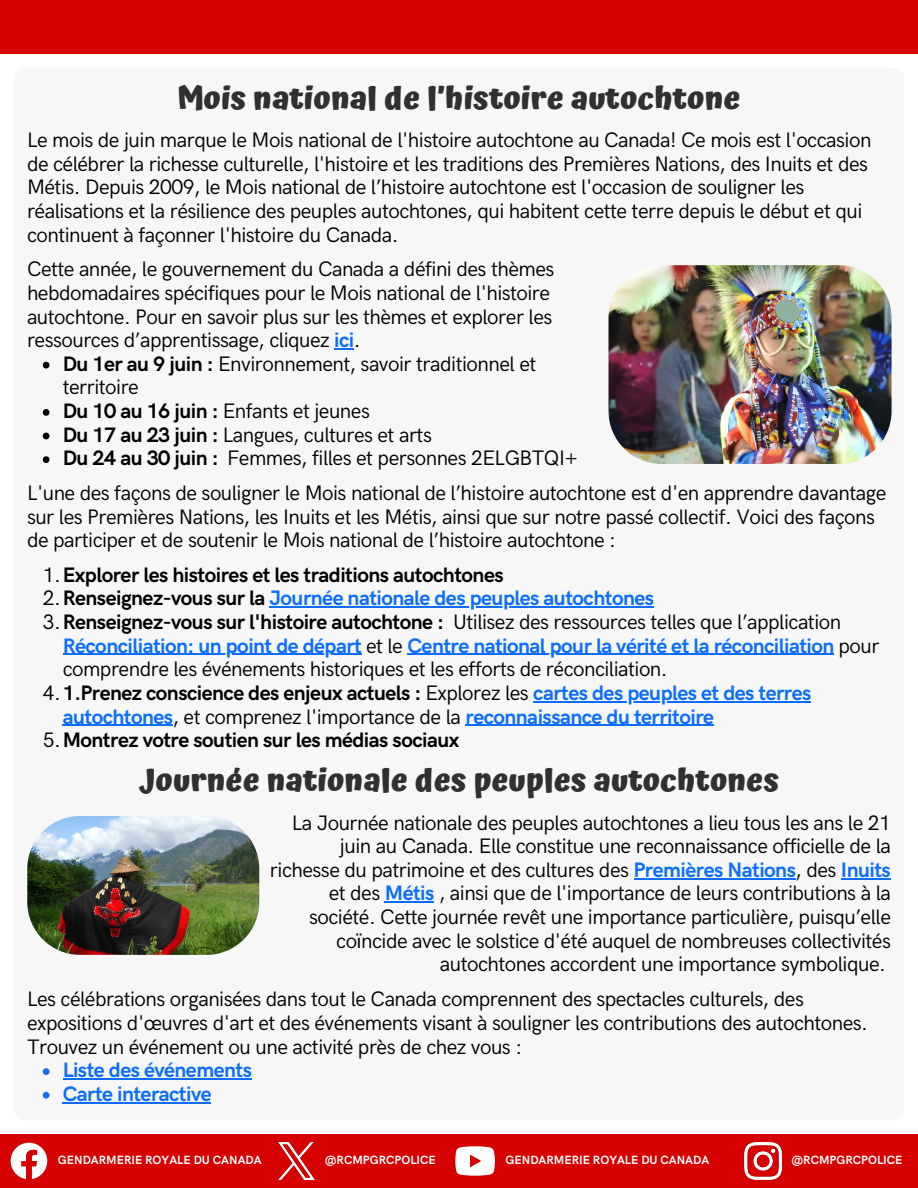
<style>
.page{position:relative;width:918px;height:1188px;background:#fff}
.page>*{position:absolute;margin:0;border:0;box-sizing:border-box;transform-origin:0 0}
.t1{font:700 31.5px "Atma";color:#312f30}
.t2{font:21px/23.7px "HK Grotesk";letter-spacing:-.025em;color:#000}
.t3{font:700 21px "HK Grotesk";letter-spacing:-.025em;color:#0c6dff}
.t4{font:700 21px "HK Grotesk";letter-spacing:-.025em;color:#000}
.t5{font:700 12px "HK Grotesk";color:#fff}
.s1{font-weight:700;color:#0c6dff}
.s2{font-weight:700}
.s3{font-weight:400}
.s4{font-weight:400;color:#000}
.s5{color:#000}
</style>
<div class="page">
<div style="left:0;top:0;width:918px;height:54px;background:#d60000"></div>
<div style="left:0;top:1134px;width:918px;height:54px;background:#d60000"></div>
<hr style="left:269px;top:607px;width:385px;height:1px;background:#0c6dff">
<hr style="left:63px;top:654px;width:299px;height:1px;background:#0c6dff">
<hr style="left:407px;top:654px;width:427px;height:1px;background:#0c6dff">
<hr style="left:533px;top:701px;width:278px;height:1px;background:#0c6dff">
<hr style="left:63px;top:725px;width:110px;height:1px;background:#0c6dff">
<hr style="left:466px;top:725px;width:248px;height:1px;background:#0c6dff">
<svg style="left:334px;top:348px;width:20px;height:1px"></svg>
<svg style="left:43px;top:362px;width:7px;height:7px"></svg>
<svg style="left:43px;top:409px;width:7px;height:7px"></svg>
<svg style="left:43px;top:433px;width:7px;height:6px"></svg>
<svg style="left:43px;top:456px;width:7px;height:7px"></svg>
<img style="left:609px;top:265px;width:283px;height:199px;border-radius:53px">
<svg style="left:43px;top:1068px;width:7px;height:7px"></svg>
<hr style="left:63px;top:1078px;width:189px;height:1px;background:#0c6dff">
<svg style="left:43px;top:1092px;width:7px;height:7px"></svg>
<hr style="left:63px;top:1102px;width:148px;height:1px;background:#0c6dff">
<hr style="left:634px;top:878px;width:161px;height:1px;background:#0c6dff">
<hr style="left:841px;top:878px;width:49px;height:1px;background:#0c6dff">
<hr style="left:385px;top:902px;width:49px;height:1px;background:#0c6dff">
<img style="left:27px;top:816px;width:232px;height:139px;border-radius:53px">
<svg style="left:11px;top:1143px;width:36px;height:36px"></svg>
<img style="left:278px;top:1143px;width:36px;height:37px">
<img style="left:744px;top:1143px;width:37px;height:37px">
<svg style="left:455px;top:1146px;width:40px;height:30px"></svg>
<h1 class="t1" style="left:177px;top:79px;width:565px">Mois national de l’histoire autochtone</h1>
<h2 class="t2" style="left:27px;top:129px;width:846px">Le mois de juin marque le Mois national de l'histoire autochtone au Canada! Ce mois est l'occasion de célébrer la richesse culturelle, l'histoire et les traditions des Premières Nations, des Inuits et des Métis. Depuis 2009, le Mois national de l’histoire autochtone est l'occasion de souligner les réalisations et la résilience des peuples autochtones, qui habitent cette terre depuis le début et qui continuent à façonner l'histoire du Canada.</h2>
<p class="t2" style="left:27px;top:258px;width:529px">Cette année, le gouvernement du Canada a défini des thèmes hebdomadaires spécifiques pour le Mois national de l'histoire autochtone. Pour en savoir plus sur les thèmes et explorer les ressources d’apprentissage, cliquez <span class="s1">ici</span>.</p>
<p class="t2" style="left:63px;top:353px;width:475px"><span class="s2">Du 1er au 9 juin :</span> Environnement, savoir traditionnel et territoire</p>
<h1 class="t2" style="left:63px;top:400px;width:309px"><span class="s2">Du 10 au 16 juin :</span> Enfants et jeunes</h1>
<h2 class="t2" style="left:63px;top:423px;width:371px"><span class="s2">Du 17 au 23 juin :</span> Langues, cultures et arts</h2>
<h2 class="t2" style="left:63px;top:447px;width:517px"><span class="s2">Du 24 au 30 juin :</span> Femmes, filles et personnes 2ELGBTQI+</h2>
<h2 class="t2" style="left:27px;top:482px;width:861px">L'une des façons de souligner le Mois national de l’histoire autochtone est d'en apprendre davantage sur les Premières Nations, les Inuits et les Métis, ainsi que sur notre passé collectif. Voici des façons de participer et de soutenir le Mois national de l’histoire autochtone :</h2>
<p class="t4" style="left:43px;top:563px;width:462px"><span class="s3">1.</span>Explorer les histoires et les traditions autochtones</p>
<p class="t3" style="left:43px;top:587px;width:613px"><span class="s4">2.</span><span class="s5">Renseignez-vous sur la</span> Journée nationale des peuples autochtones</p>
<p class="t2" style="left:43px;top:611px;width:800px">3.<span class="s2">Renseignez-vous sur l'histoire autochtone :</span> Utilisez des ressources telles que l’application</p>
<h2 class="t3" style="left:63px;top:634px;width:818px">Réconciliation: un point de départ <span class="s4">et le</span> Centre national pour la vérité et la réconciliation <span class="s4">pour</span></h2>
<p class="t2" style="left:43px;top:658px;width:770px;text-indent:20px">comprendre les événements historiques et les efforts de réconciliation.<br>4.<span class="s2">1.Prenez conscience des enjeux actuels :</span> Explorez les <span class="s1">cartes des peuples et des terres</span></p>
<p class="t3" style="left:63px;top:705px;width:653px">autochtones<span class="s4">, et comprenez l'importance de la</span> reconnaissance du territoire</p>
<p class="t4" style="left:43px;top:728px;width:418px"><span class="s3">5.</span>Montrez votre soutien sur les médias sociaux</p>
<p class="t1" style="left:139px;top:762px;width:642px">Journée nationale des peuples autochtones</p>
<p class="t2" style="left:270px;top:811px;width:623px;text-align:right">La Journée nationale des peuples autochtones a lieu tous les ans le 21 juin au Canada. Elle constitue une reconnaissance officielle de la richesse du patrimoine et des cultures des <span class="s1">Premières Nations</span>, des <span class="s1">Inuits </span>et des <span class="s1">Métis</span> , ainsi que de l'importance de leurs contributions à la société. Cette journée revêt une importance particulière, puisqu’elle coïncide avec le solstice d'été auquel de nombreuses collectivités autochtones accordent une importance symbolique.</p>
<p class="t2" style="left:27px;top:988px;width:843px">Les célébrations organisées dans tout le Canada comprennent des spectacles culturels, des expositions d'œuvres d'art et des événements visant à souligner les contributions des autochtones.<br>Trouvez un événement ou une activité près de chez vous :</p>
<p class="t3" style="left:63px;top:1058px;width:191px">Liste des événements</p>
<p class="t3" style="left:63px;top:1082px;width:151px">Carte interactive</p>
<p class="t5" style="left:58px;top:1153px;width:205px">GENDARMERIE ROYALE DU CANADA</p>
<p class="t5" style="left:325px;top:1153px;width:113px">@RCMPGRCPOLICE</p>
<p class="t5" style="left:506px;top:1153px;width:205px">GENDARMERIE ROYALE DU CANADA</p>
<p class="t5" style="left:792px;top:1153px;width:113px">@RCMPGRCPOLICE</p>
</div>
